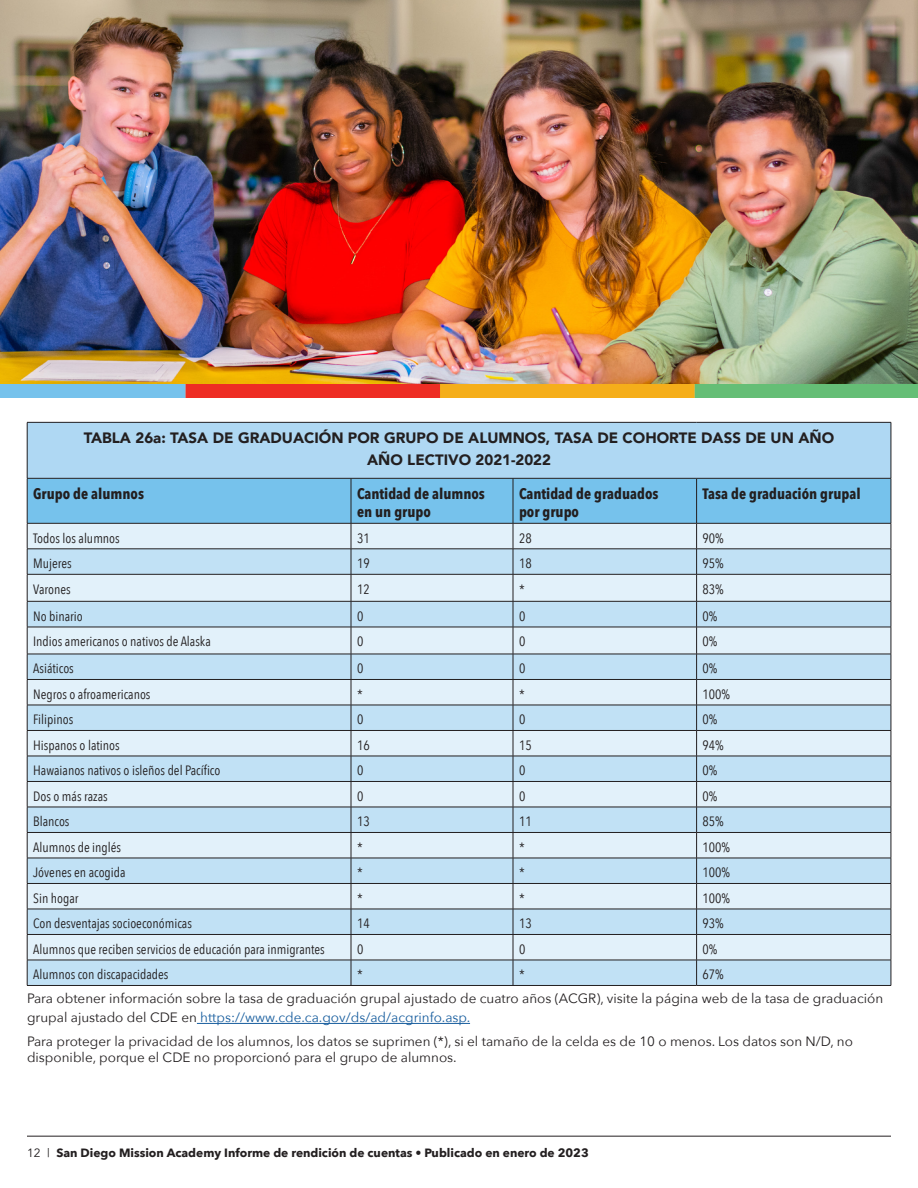
<style>
.page{position:relative;width:918px;height:1188px;background:#fff}
.page>*{position:absolute;margin:0;border:0;box-sizing:border-box;transform-origin:0 0}
.t1{font:700 15px "Avenir Next Condensed";color:#231f20}
.t2{font:900 15px "Avenir";color:#231f20}
.Estilo_de_párrafo_2{font:13.5px "Avenir Next Condensed";color:#231f20}
.Estilo_de_párrafo_1{font:13.5px/19.5px "Avenir Next";color:#231f20}
.t3{font:700 12px "Avenir Next";color:#231f20}
.s1{color:#175d9e}
.s2{font-family:"Avenir";font-weight:400}
</style>
<div class="page">
<hr style="left:27px;top:1136px;width:864px;height:1px;background:#231f20">
<hr style="left:197px;top:1023px;width:273px;height:1px;background:#175d9e">
<div style="left:27px;top:422px;width:864px;height:56px;background:#afd8f3"></div>
<hr style="left:891px;top:423px;width:1px;height:55px;background:#231f20">
<hr style="left:27px;top:422px;width:324px;height:1px;background:#231f20">
<hr style="left:27px;top:423px;width:1px;height:55px;background:#231f20">
<hr style="left:351px;top:422px;width:162px;height:1px;background:#231f20">
<hr style="left:513px;top:422px;width:184px;height:1px;background:#231f20">
<hr style="left:697px;top:422px;width:194px;height:1px;background:#231f20">
<svg style="left:27px;top:478px;width:865px;height:507px;background:#c2dded"></svg>
<hr style="left:27px;top:985px;width:324px;height:1px;background:#231f20">
<hr style="left:351px;top:985px;width:162px;height:1px;background:#231f20">
<hr style="left:513px;top:985px;width:184px;height:1px;background:#231f20">
<hr style="left:697px;top:985px;width:194px;height:1px;background:#231f20">
<img style="left:0;top:0;width:918px;height:384px">
<img style="left:0;top:384px;width:918px;height:13px">
<p class="t2" style="left:84px;top:425px;width:752px">TABLA 26a: TASA DE GRADUACIÓN POR GRUPO DE ALUMNOS, TASA DE COHORTE DASS DE UN AÑO</p>
<p class="t2" style="left:367px;top:447px;width:186px">AÑO LECTIVO 2021-2022</p>
<p class="t1" style="left:33px;top:485px;width:112px">Grupo de alumnos</p>
<p class="t1" style="left:357px;top:485px;width:129px">Cantidad de alumnos</p>
<p class="t1" style="left:357px;top:503px;width:75px">en un grupo</p>
<p class="t1" style="left:519px;top:485px;width:141px">Cantidad de graduados</p>
<p class="t1" style="left:519px;top:503px;width:62px">por grupo</p>
<p class="t1" style="left:703px;top:485px;width:159px">Tasa de graduación grupal</p>
<p class="Estilo_de_párrafo_2" style="left:33px;top:527px;width:88px">Todos los alumnos</p>
<p class="Estilo_de_párrafo_2" style="left:357px;top:527px;width:14px">31</p>
<p class="Estilo_de_párrafo_2" style="left:519px;top:527px;width:14px">28</p>
<p class="Estilo_de_párrafo_2" style="left:703px;top:527px;width:23px">90%</p>
<p class="Estilo_de_párrafo_2" style="left:33px;top:552px;width:40px">Mujeres</p>
<p class="Estilo_de_párrafo_2" style="left:357px;top:552px;width:14px">19</p>
<p class="Estilo_de_párrafo_2" style="left:519px;top:552px;width:14px">18</p>
<p class="Estilo_de_párrafo_2" style="left:703px;top:552px;width:23px">95%</p>
<p class="Estilo_de_párrafo_2" style="left:33px;top:578px;width:39px">Varones</p>
<p class="Estilo_de_párrafo_2" style="left:357px;top:578px;width:14px">12</p>
<p class="Estilo_de_párrafo_2" style="left:519px;top:578px;width:7px">*</p>
<p class="Estilo_de_párrafo_2" style="left:703px;top:578px;width:23px">83%</p>
<p class="Estilo_de_párrafo_2" style="left:33px;top:605px;width:51px">No binario</p>
<p class="Estilo_de_párrafo_2" style="left:357px;top:605px;width:8px">0</p>
<p class="Estilo_de_párrafo_2" style="left:519px;top:605px;width:8px">0</p>
<p class="Estilo_de_párrafo_2" style="left:703px;top:605px;width:16px">0%</p>
<p class="Estilo_de_párrafo_2" style="left:33px;top:630px;width:179px">Indios americanos o nativos de Alaska</p>
<p class="Estilo_de_párrafo_2" style="left:357px;top:630px;width:8px">0</p>
<p class="Estilo_de_párrafo_2" style="left:519px;top:630px;width:8px">0</p>
<p class="Estilo_de_párrafo_2" style="left:703px;top:630px;width:16px">0%</p>
<p class="Estilo_de_párrafo_2" style="left:33px;top:657px;width:42px">Asiáticos</p>
<p class="Estilo_de_párrafo_2" style="left:357px;top:657px;width:8px">0</p>
<p class="Estilo_de_párrafo_2" style="left:519px;top:657px;width:8px">0</p>
<p class="Estilo_de_párrafo_2" style="left:703px;top:657px;width:16px">0%</p>
<p class="Estilo_de_párrafo_2" style="left:33px;top:683px;width:119px">Negros o afroamericanos</p>
<p class="Estilo_de_párrafo_2" style="left:357px;top:683px;width:7px">*</p>
<p class="Estilo_de_párrafo_2" style="left:519px;top:683px;width:7px">*</p>
<p class="Estilo_de_párrafo_2" style="left:703px;top:683px;width:29px">100%</p>
<p class="Estilo_de_párrafo_2" style="left:33px;top:708px;width:42px">Filipinos</p>
<p class="Estilo_de_párrafo_2" style="left:357px;top:708px;width:8px">0</p>
<p class="Estilo_de_párrafo_2" style="left:519px;top:708px;width:8px">0</p>
<p class="Estilo_de_párrafo_2" style="left:703px;top:708px;width:16px">0%</p>
<p class="Estilo_de_párrafo_2" style="left:33px;top:734px;width:88px">Hispanos o latinos</p>
<p class="Estilo_de_párrafo_2" style="left:357px;top:734px;width:14px">16</p>
<p class="Estilo_de_párrafo_2" style="left:519px;top:734px;width:14px">15</p>
<p class="Estilo_de_párrafo_2" style="left:703px;top:734px;width:23px">94%</p>
<p class="Estilo_de_párrafo_2" style="left:33px;top:759px;width:189px">Hawaianos nativos o isleños del Pacífico</p>
<p class="Estilo_de_párrafo_2" style="left:357px;top:759px;width:8px">0</p>
<p class="Estilo_de_párrafo_2" style="left:519px;top:759px;width:8px">0</p>
<p class="Estilo_de_párrafo_2" style="left:703px;top:759px;width:16px">0%</p>
<p class="Estilo_de_párrafo_2" style="left:33px;top:785px;width:76px">Dos o más razas</p>
<p class="Estilo_de_párrafo_2" style="left:357px;top:785px;width:8px">0</p>
<p class="Estilo_de_párrafo_2" style="left:519px;top:785px;width:8px">0</p>
<p class="Estilo_de_párrafo_2" style="left:703px;top:785px;width:16px">0%</p>
<p class="Estilo_de_párrafo_2" style="left:33px;top:810px;width:38px">Blancos</p>
<p class="Estilo_de_párrafo_2" style="left:357px;top:810px;width:14px">13</p>
<p class="Estilo_de_párrafo_2" style="left:519px;top:810px;width:14px">11</p>
<p class="Estilo_de_párrafo_2" style="left:703px;top:810px;width:23px">85%</p>
<p class="Estilo_de_párrafo_2" style="left:33px;top:836px;width:89px">Alumnos de inglés</p>
<p class="Estilo_de_párrafo_2" style="left:357px;top:836px;width:7px">*</p>
<p class="Estilo_de_párrafo_2" style="left:519px;top:836px;width:7px">*</p>
<p class="Estilo_de_párrafo_2" style="left:703px;top:836px;width:29px">100%</p>
<p class="Estilo_de_párrafo_2" style="left:33px;top:861px;width:94px">Jóvenes en acogida</p>
<p class="Estilo_de_párrafo_2" style="left:357px;top:861px;width:7px">*</p>
<p class="Estilo_de_párrafo_2" style="left:519px;top:861px;width:7px">*</p>
<p class="Estilo_de_párrafo_2" style="left:703px;top:861px;width:29px">100%</p>
<p class="Estilo_de_párrafo_2" style="left:33px;top:887px;width:47px">Sin hogar</p>
<p class="Estilo_de_párrafo_2" style="left:357px;top:887px;width:7px">*</p>
<p class="Estilo_de_párrafo_2" style="left:519px;top:887px;width:7px">*</p>
<p class="Estilo_de_párrafo_2" style="left:703px;top:887px;width:29px">100%</p>
<p class="Estilo_de_párrafo_2" style="left:33px;top:912px;width:160px">Con desventajas socioeconómicas</p>
<p class="Estilo_de_párrafo_2" style="left:357px;top:912px;width:14px">14</p>
<p class="Estilo_de_párrafo_2" style="left:519px;top:912px;width:14px">13</p>
<p class="Estilo_de_párrafo_2" style="left:703px;top:912px;width:23px">93%</p>
<p class="Estilo_de_párrafo_2" style="left:33px;top:938px;width:293px">Alumnos que reciben servicios de educación para inmigrantes</p>
<p class="Estilo_de_párrafo_2" style="left:357px;top:938px;width:8px">0</p>
<p class="Estilo_de_párrafo_2" style="left:519px;top:938px;width:8px">0</p>
<p class="Estilo_de_párrafo_2" style="left:703px;top:938px;width:16px">0%</p>
<p class="Estilo_de_párrafo_2" style="left:33px;top:963px;width:137px">Alumnos con discapacidades</p>
<p class="Estilo_de_párrafo_2" style="left:357px;top:963px;width:7px">*</p>
<p class="Estilo_de_párrafo_2" style="left:519px;top:963px;width:7px">*</p>
<p class="Estilo_de_párrafo_2" style="left:703px;top:963px;width:23px">67%</p>
<p class="Estilo_de_párrafo_1" style="left:27px;top:988px;width:858px">Para obtener información sobre la tasa de graduación grupal ajustado de cuatro años (ACGR), visite la página web de la tasa de graduación grupal ajustado del CDE en <span class="s1">https://www.cde.ca.gov/ds/ad/acgrinfo.asp.</span></p>
<p class="Estilo_de_párrafo_1" style="left:27px;top:1032px;width:828px;line-height:16.5px">Para proteger la privacidad de los alumnos, los datos se suprimen (*), si el tamaño de la celda es de 10 o menos. Los datos son N/D, no disponible, porque el CDE no proporcionó para el grupo de alumnos.</p>
<p class="t3" style="left:27px;top:1142px;width:563px"><span class="s2">12 |</span> San Diego Mission Academy Informe de rendición de cuentas • Publicado en enero de 2023</p>
</div>
